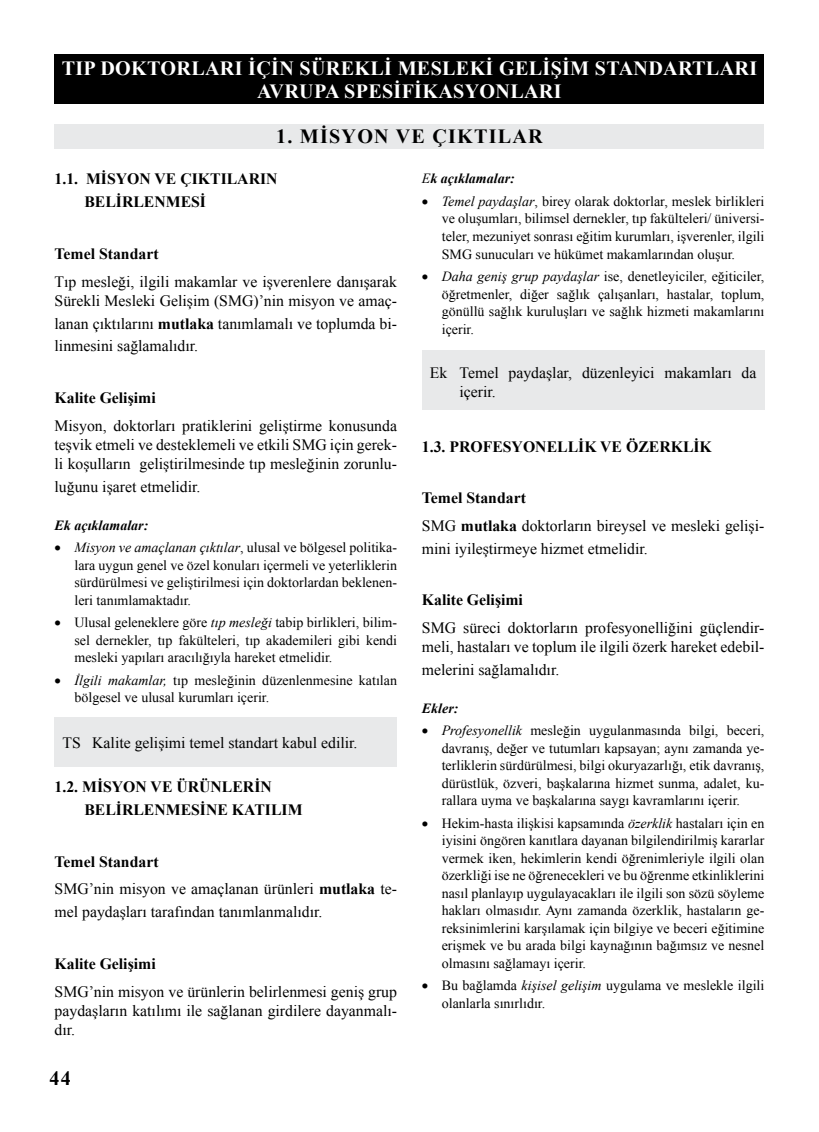
<style>
.page{position:relative;width:819px;height:1132px;background:#fff}
.page>*{position:absolute;margin:0;border:0;box-sizing:border-box;transform-origin:0 0}
.t1{font:700 20.12px/22.8px "Times New Roman";letter-spacing:.015em;color:#fff;text-align:center}
.t2{font:700 20.12px "Times New Roman";letter-spacing:.06em;color:#000}
.t3{font:15.75px/19.2px "Times New Roman";color:#000}
.t4{font:700 15.75px/22.8px "Times New Roman";color:#000}
.t5{font:14px/17.5px "Times New Roman";color:#000;text-align:justify}
.t6{font:italic 700 14px "Times New Roman";color:#000}
.s1{font-weight:700}
.s2{font-style:italic}
.s3{font-weight:400}
</style>
<div class="page">
<div style="left:55px;top:55px;width:709px;height:49px;background:#000"></div>
<div style="left:55px;top:124px;width:709px;height:25px;background:#e8e9ea"></div>
<div style="left:55px;top:717px;width:342px;height:49px;background:#e8e9ea"></div>
<div style="left:422px;top:350px;width:342px;height:59px;background:#e8e9ea"></div>
<h1 class="t1" style="left:62px;top:56px;width:697px">TIP DOKTORLARI İÇİN SÜREKLİ MESLEKİ GELİŞİM STANDARTLARI<br>AVRUPA SPESİFİKASYONLARI</h1>
<h1 class="t2" style="left:276px;top:123px;width:268px">1. MİSYON VE ÇIKTILAR</h1>
<p class="t4" style="left:84px;top:167px;width:195px;text-indent:-30px">1.1. MİSYON VE ÇIKTILARIN<br>BELİRLENMESİ</p>
<p class="t4" style="left:55px;top:242px;width:105px">Temel Standart</p>
<p class="t3" style="left:55px;top:271px;width:344px">Tıp mesleği, ilgili makamlar ve işverenlere danışarak<br>Sürekli Mesleki Gelişim (SMG)’nin misyon ve amaç-</p>
<p class="t3" style="left:55px;top:311px;width:344px;line-height:22.8px">lanan çıktılarını <span class="s1">mutlaka</span> tanımlamalı ve toplumda bi&shy;linmesini sağlamalıdır.</p>
<p class="t4" style="left:55px;top:386px;width:103px">Kalite Gelişimi</p>
<p class="t3" style="left:55px;top:415px;width:344px;text-align:justify">Misyon, doktorları pratiklerini geliştirme konusunda teşvik etmeli ve desteklemeli ve etkili SMG için gerek&shy;li koşulların geliştirilmesinde tıp mesleğinin zorunlu-</p>
<p class="t3" style="left:55px;top:477px;width:147px">luğunu işaret etmelidir.</p>
<p class="t6" style="left:55px;top:515px;width:95px">Ek açıklamalar:</p>
<p class="t5" style="left:74px;top:538px;width:324px;text-indent:-20px">• <span class="s2">Misyon ve amaçlanan çıktılar</span>, ulusal ve bölgesel politika&shy;lara uygun genel ve özel konuları içermeli ve yeterliklerin sürdürülmesi ve geliştirilmesi için doktorlardan beklenen&shy;leri tanımlamaktadır.</p>
<p class="t5" style="left:74px;top:613px;width:324px;text-indent:-20px">• Ulusal geleneklere göre <span class="s2">tıp mesleği</span> tabip birlikleri, bilim&shy;sel dernekler, tıp fakülteleri, tıp akademileri gibi kendi mesleki yapıları aracılığıyla hareket etmelidir.</p>
<p class="t5" style="left:74px;top:670px;width:324px;text-indent:-20px">• <span class="s2">İlgili makamlar,</span> tıp mesleğinin düzenlenmesine katılan bölgesel ve ulusal kurumları içerir.</p>
<p class="t3" style="left:62px;top:732px;width:296px">TS Kalite gelişimi temel standart kabul edilir.</p>
<p class="t4" style="left:84px;top:775px;width:220px;text-indent:-30px">1.2. MİSYON VE ÜRÜNLERİN<br>BELİRLENMESİNE KATILIM</p>
<p class="t3" style="left:55px;top:847px;width:344px;line-height:27.7px"><span class="s1">Temel Standart<br></span>SMG’nin misyon ve amaçlanan ürünleri <span class="s1">mutlaka</span> te-</p>
<p class="t3" style="left:55px;top:901px;width:269px">mel paydaşları tarafından tanımlanmalıdır.</p>
<p class="t4" style="left:55px;top:951px;width:103px">Kalite Gelişimi</p>
<p class="t3" style="left:55px;top:981px;width:344px;text-align:justify">SMG’nin misyon ve ürünlerin belirlenmesi geniş grup paydaşların katılımı ile sağlanan girdilere dayanmalı&shy;dır.</p>
<h1 class="t2" style="left:50px;top:1063px;width:23px">44</h1>
<p class="t6" style="left:422px;top:169px;width:94px"><span class="s3">E</span>k açıklamalar:</p>
<p class="t5" style="left:442px;top:192px;width:324px;text-indent:-20px">• <span class="s2">Temel paydaşlar</span>, birey olarak doktorlar, meslek birlikleri ve oluşumları, bilimsel dernekler, tıp fakülteleri/ üniversi&shy;teler, mezuniyet sonrası eğitim kurumları, işverenler, ilgili SMG sunucuları ve hükümet makamlarından oluşur.</p>
<p class="t5" style="left:442px;top:267px;width:324px;text-indent:-20px">• <span class="s2">Daha geniş grup paydaşlar</span> ise, denetleyiciler, eğiticiler, öğretmenler, diğer sağlık çalışanları, hastalar, toplum, gönüllü sağlık kuruluşları ve sağlık hizmeti makamlarını içerir.</p>
<p class="t3" style="left:459px;top:362px;width:298px;text-indent:-30px">Ek Temel paydaşlar, düzenleyici makamları da içerir.</p>
<p class="t4" style="left:422px;top:434px;width:291px">1.3. PROFESYONELLİK VE ÖZERKLİK</p>
<p class="t3" style="left:422px;top:483px;width:344px;line-height:27.7px"><span class="s1">Temel Standart<br></span>SMG <span class="s1">mutlaka</span> doktorların bireysel ve mesleki gelişi-</p>
<p class="t3" style="left:422px;top:538px;width:227px">mini iyileştirmeye hizmet etmelidir.</p>
<p class="t4" style="left:422px;top:588px;width:103px">Kalite Gelişimi</p>
<p class="t3" style="left:422px;top:617px;width:344px">SMG süreci doktorların profesyonelliğini güçlendir&shy;meli, hastaları ve toplum ile ilgili özerk hareket edebil-</p>
<p class="t3" style="left:422px;top:659px;width:139px">melerini sağlamalıdır.</p>
<p class="t6" style="left:422px;top:697px;width:38px">Ekler:</p>
<p class="t5" style="left:441px;top:721px;width:324px;text-indent:-20px">• <span class="s2">Profesyonellik</span> mesleğin uygulanmasında bilgi, beceri, davranış, değer ve tutumları kapsayan; aynı zamanda ye&shy;terliklerin sürdürülmesi, bilgi okuryazarlığı, etik davranış, dürüstlük, özveri, başkalarına hizmet sunma, adalet, ku&shy;rallara uyma ve başkalarına saygı kavramlarını içerir.</p>
<p class="t5" style="left:442px;top:813px;width:324px;text-indent:-20px">• Hekim-hasta ilişkisi kapsamında <span class="s2">özerklik</span> hastaları için en iyisini öngören kanıtlara dayanan bilgilendirilmiş kararlar vermek iken, hekimlerin kendi öğrenimleriyle ilgili olan özerkliği ise ne öğrenecekleri ve bu öğrenme etkinliklerini nasıl planlayıp uygulayacakları ile ilgili son sözü söyleme hakları olmasıdır. Aynı zamanda özerklik, hastaların ge&shy;reksinimlerini karşılamak için bilgiye ve beceri eğitimine erişmek ve bu arada bilgi kaynağının bağımsız ve nesnel olmasını sağlamayı içerir.</p>
<p class="t5" style="left:442px;top:976px;width:324px;text-indent:-20px">• Bu bağlamda <span class="s2">kişisel gelişim</span> uygulama ve meslekle ilgili olanlarla sınırlıdır.</p>
</div>
